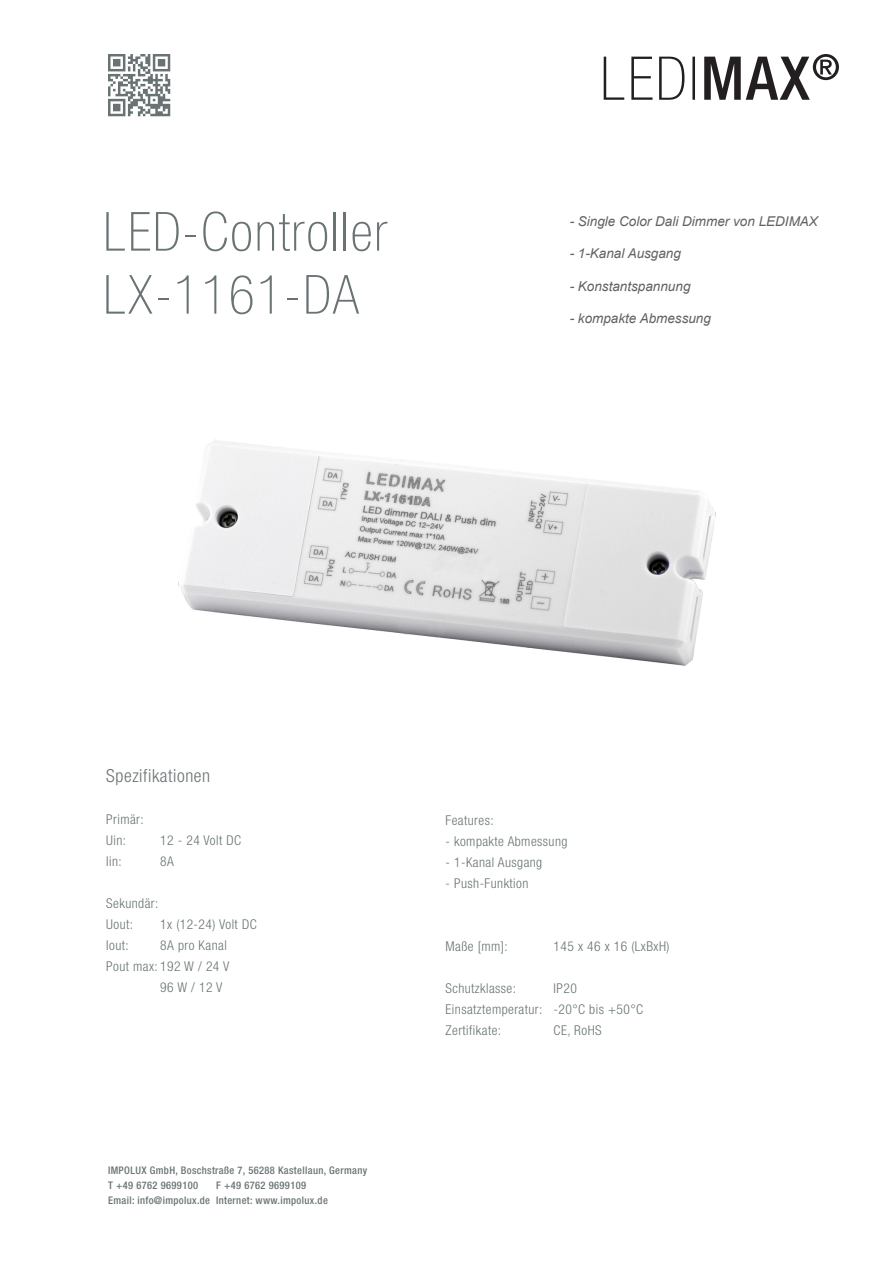
<style>
.page{position:relative;width:893px;height:1263px;background:#fff}
.page>*{position:absolute;margin:0;border:0;box-sizing:border-box;transform-origin:0 0}
.t1{font:100 condensed 54px "Helvetica Neue LT Std";letter-spacing:.035em;color:#697374}
.t2{font:300 condensed 18px "Helvetica Neue LT Std";letter-spacing:.035em;color:#697374}
.t3{font:300 condensed 13.5px "Helvetica Neue LT Std";letter-spacing:.035em;color:#697374}
.t4{font:italic 13.5px "Arial";color:#616164}
.t5{font:500 condensed 10.5px "Helvetica Neue LT Std";letter-spacing:.035em;color:#697374}
</style>
<div class="page">
<img style="left:178px;top:439px;width:538px;height:228px">
<svg style="left:604px;top:54px;width:235px;height:46px"></svg>
<svg style="left:108px;top:54px;width:62px;height:62px"></svg>
<p class="t1" style="left:103px;top:201px;width:286px">LED-Controller</p>
<p class="t1" style="left:103px;top:264px;width:257px">LX-1161-DA</p>
<p class="t4" style="left:570px;top:212px;width:250px">- Single Color Dali Dimmer von LEDIMAX</p>
<p class="t4" style="left:570px;top:245px;width:113px">- 1-Kanal Ausgang</p>
<p class="t4" style="left:570px;top:277px;width:122px">- Konstantspannung</p>
<p class="t4" style="left:570px;top:310px;width:143px">- kompakte Abmessung</p>
<p class="t2" style="left:106px;top:766px;width:105px">Spezifikationen</p>
<p class="t3" style="left:106px;top:812px;width:39px">Primär:</p>
<p class="t3" style="left:106px;top:833px;width:21px">Uin:</p>
<p class="t3" style="left:160px;top:833px;width:82px">12 - 24 Volt DC</p>
<p class="t3" style="left:106px;top:854px;width:17px">Iin:</p>
<p class="t3" style="left:160px;top:854px;width:15px">8A</p>
<p class="t3" style="left:106px;top:896px;width:54px">Sekundär:</p>
<p class="t3" style="left:106px;top:917px;width:28px">Uout:</p>
<p class="t3" style="left:160px;top:917px;width:98px">1x (12-24) Volt DC</p>
<p class="t3" style="left:106px;top:938px;width:24px">Iout:</p>
<p class="t3" style="left:160px;top:938px;width:68px">8A pro Kanal</p>
<p class="t3" style="left:106px;top:959px;width:124px">Pout max: 192 W / 24 V</p>
<p class="t3" style="left:160px;top:980px;width:64px">96 W / 12 V</p>
<p class="t5" style="left:108px;top:1164px;width:261px">IMPOLUX GmbH, Boschstraße 7, 56288 Kastellaun, Germany</p>
<p class="t5" style="left:108px;top:1179px;width:92px">T +49 6762 9699100</p>
<p class="t5" style="left:216px;top:1179px;width:92px">F +49 6762 9699109</p>
<p class="t5" style="left:108px;top:1194px;width:221px">Email: info@impolux.de Internet: www.impolux.de</p>
<p class="t3" style="left:446px;top:813px;width:50px">Features:</p>
<p class="t3" style="left:446px;top:834px;width:123px">- kompakte Abmessung</p>
<p class="t3" style="left:446px;top:855px;width:98px">- 1-Kanal Ausgang</p>
<p class="t3" style="left:446px;top:876px;width:84px">- Push-Funktion</p>
<p class="t3" style="left:446px;top:939px;width:64px">Maße [mm]:</p>
<p class="t3" style="left:554px;top:939px;width:117px">145 x 46 x 16 (LxBxH)</p>
<p class="t3" style="left:446px;top:981px;width:72px">Schutzklasse:</p>
<p class="t3" style="left:554px;top:981px;width:25px">IP20</p>
<p class="t3" style="left:446px;top:1002px;width:199px">Einsatztemperatur: -20°C bis +50°C</p>
<p class="t3" style="left:446px;top:1023px;width:57px">Zertifikate:</p>
<p class="t3" style="left:554px;top:1023px;width:50px">CE, RoHS</p>
</div>
